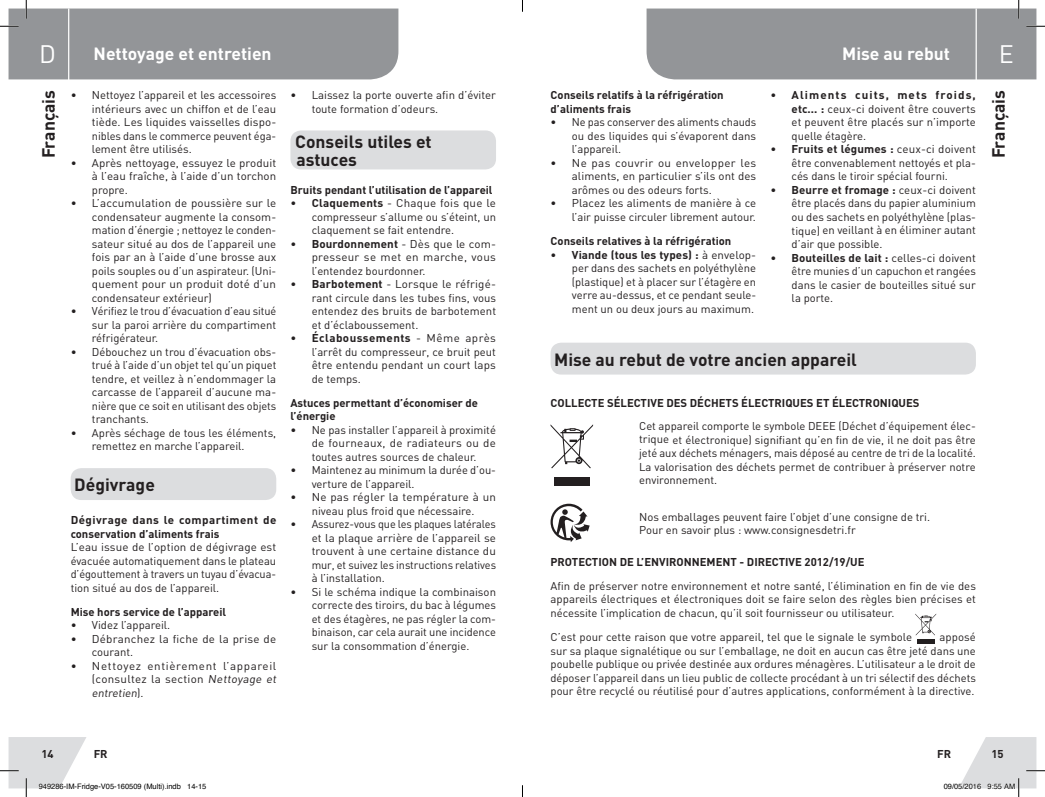
<style>
.page{position:relative;width:1045px;height:797px;background:#fff}
.page>*{position:absolute;margin:0;border:0;box-sizing:border-box;transform-origin:0 0}
.Body{font:25px "DIN";color:#fff}
.t1{font:700 17.5px/17.5px "DIN";color:#231f20}
.t2{font:700 17.5px "DIN";color:#fff}
.t3{font:11.25px/13.5px "DIN";color:#231f20;text-align:justify}
.t4{font:700 11.25px/13.5px "DIN";color:#231f20}
.t5{font:11.25px/13.5px "DIN";letter-spacing:.045em;color:#231f20}
.t6{font:11.25px/13.5px "DIN";letter-spacing:.02em;color:#231f20}
.t7{font:7.5px "Helvetica";color:#000}
.s1{font-weight:700}
</style>
<div class="page">
<svg style="left:0;top:0;width:398px;height:79px;background:#a1a3a5"></svg>
<svg style="left:646px;top:0;width:399px;height:79px;background:#a2a4a6"></svg>
<svg style="left:0;top:737px;width:86px;height:60px"></svg>
<svg style="left:960px;top:737px;width:85px;height:60px"></svg>
<svg style="left:522px;top:785px;width:1px;height:12px"></svg>
<div style="left:550px;top:342px;width:426px;height:32px;background:#dcdddf;border-radius:11px"></div>
<svg style="left:550px;top:424px;width:43px;height:44px"></svg>
<div style="left:554px;top:477px;width:35px;height:9px;background:#231f20"></div>
<svg style="left:550px;top:503px;width:39px;height:39px"></svg>
<svg style="left:915px;top:613px;width:21px;height:22px"></svg>
<div style="left:917px;top:639px;width:17px;height:5px;background:#231f20"></div>
<div style="left:71px;top:468px;width:205px;height:32px;background:#dcdddf;border-radius:11px"></div>
<div style="left:290px;top:130px;width:206px;height:39px;background:#dcdddf;border-radius:11px"></div>
<h1 class="Body" style="left:39px;top:38px;width:18px">D</h1>
<h2 class="t2" style="left:94px;top:42px;width:179px">Nettoyage et entretien</h2>
<p class="t3" style="left:92px;top:88px;width:186px;text-indent:-21px">• Nettoyez l’appareil et les accessoires intérieurs avec un chiffon et de l’eau tiède. Les liquides vaisselles dispo&shy;nibles dans le commerce peuvent éga&shy;lement être utilisés.</p>
<p class="t3" style="left:92px;top:156px;width:186px;text-indent:-21px">• Après nettoyage, essuyez le produit à l’eau fraîche, à l’aide d’un torchon propre.</p>
<p class="t3" style="left:92px;top:196px;width:186px;text-indent:-21px">• L’accumulation de poussière sur le condensateur augmente la consom&shy;mation d’énergie ; nettoyez le conden&shy;sateur situé au dos de l’appareil une fois par an à l’aide d’une brosse aux poils souples ou d’un aspirateur. (Uni&shy;quement pour un produit doté d’un condensateur extérieur)</p>
<p class="t3" style="left:92px;top:304px;width:186px;text-indent:-21px">• Vérifiez le trou d’évacuation d’eau situé sur la paroi arrière du compartiment réfrigérateur.</p>
<p class="t3" style="left:92px;top:345px;width:186px;text-indent:-21px">• Débouchez un trou d’évacuation obs&shy;trué à l’aide d’un objet tel qu’un piquet tendre, et veillez à n’endommager la carcasse de l’appareil d’aucune ma&shy;nière que ce soit en utilisant des objets tranchants.</p>
<p class="t3" style="left:92px;top:426px;width:186px;text-indent:-21px">• Après séchage de tous les éléments, remettez en marche l’appareil.</p>
<h2 class="t1" style="left:74px;top:475px;width:82px">Dégivrage</h2>
<p class="t4" style="left:71px;top:513px;width:207px">Dégivrage dans le compartiment de conservation d’aliments frais</p>
<p class="t3" style="left:71px;top:540px;width:207px">L’eau issue de l’option de dégivrage est évacuée automatiquement dans le plateau d’égouttement à travers un tuyau d’évacua&shy;tion situé au dos de l’appareil.</p>
<p class="t4" style="left:71px;top:604px;width:157px">Mise hors service de l’appareil</p>
<p class="t3" style="left:71px;top:618px;width:101px">• Videz l’appareil.</p>
<p class="t6" style="left:92px;top:632px;width:186px;text-indent:-21px">• Débranchez la fiche de la prise de courant.</p>
<p class="t5" style="left:92px;top:659px;width:188px;text-indent:-21px">• Nettoyez entièrement l’appareil (consultez la section Nettoyage et entretien) .</p>
<h2 class="t1" style="left:39px;top:158px;width:70px;rotate:-90deg">Français</h2>
<p class="t3" style="left:312px;top:88px;width:186px;text-indent:-21px">• Laissez la porte ouverte afin d’éviter toute formation d’odeurs.</p>
<h2 class="t1" style="left:295px;top:133px;width:138px">Conseils utiles et astuces</h2>
<p class="t4" style="left:290px;top:182px;width:204px">Bruits pendant l’utilisation de l’appareil</p>
<p class="t3" style="left:312px;top:196px;width:186px;text-indent:-21px">• <span class="s1">Claquements</span> - Chaque fois que le compresseur s’allume ou s’éteint, un claquement se fait entendre.</p>
<p class="t3" style="left:312px;top:236px;width:186px;text-indent:-21px">• <span class="s1">Bourdonnement</span> - Dès que le com&shy;presseur se met en marche, vous l’entendez bourdonner.</p>
<p class="t3" style="left:312px;top:277px;width:186px;text-indent:-21px">• <span class="s1">Barbotement</span> - Lorsque le réfrigé&shy;rant circule dans les tubes fins, vous entendez des bruits de barbotement et d’éclaboussement.</p>
<p class="t3" style="left:312px;top:331px;width:186px;text-indent:-21px">• <span class="s1">Éclaboussements</span> - Même après l’arrêt du compresseur, ce bruit peut être entendu pendant un court laps de temps.</p>
<p class="t4" style="left:290px;top:395px;width:189px">Astuces permettant d’économiser de l’énergie</p>
<p class="t3" style="left:312px;top:423px;width:186px;text-indent:-21px">• Ne pas installer l’appareil à proximité de fourneaux, de radiateurs ou de toutes autres sources de chaleur.</p>
<p class="t3" style="left:312px;top:463px;width:186px;text-indent:-21px">• Maintenez au minimum la durée d’ou&shy;verture de l’appareil.</p>
<p class="t3" style="left:290px;top:490px;width:207px;text-align:center">• Ne pas régler la température à un niveau plus froid que nécessaire.</p>
<p class="t3" style="left:312px;top:517px;width:186px;text-indent:-21px">• Assurez-vous que les plaques latérales et la plaque arrière de l’appareil se trouvent à une certaine distance du mur, et suivez les instructions relatives à l’installation.</p>
<p class="t3" style="left:312px;top:585px;width:186px;text-indent:-21px">• Si le schéma indique la combinaison correcte des tiroirs, du bac à légumes et des étagères, ne pas régler la com&shy;binaison, car cela aurait une incidence sur la consommation d’énergie.</p>
<p class="t4" style="left:550px;top:88px;width:174px">Conseils relatifs à la réfrigération d’aliments frais</p>
<p class="t3" style="left:572px;top:115px;width:186px;text-indent:-21px">• Ne pas conserver des aliments chauds ou des liquides qui s’évaporent dans l’appareil.</p>
<p class="t3" style="left:572px;top:156px;width:186px;text-indent:-21px">• Ne pas couvrir ou envelopper les aliments, en particulier s’ils ont des arômes ou des odeurs forts.</p>
<p class="t3" style="left:550px;top:196px;width:207px;text-align:right">• Placez les aliments de manière à ce l’air puisse circuler librement autour.</p>
<p class="t4" style="left:550px;top:234px;width:182px">Conseils relatives à la réfrigération</p>
<p class="t3" style="left:572px;top:247px;width:186px;text-indent:-21px">• <span class="s1">Viande (tous les types) :</span> à envelop&shy;per dans des sachets en polyéthylène (plastique) et à placer sur l’étagère en verre au-dessus, et ce pendant seule&shy;ment un ou deux jours au maximum.</p>
<h2 class="t2" style="left:842px;top:42px;width:109px">Mise au rebut</h2>
<p class="Body" style="left:998px;top:38px;width:16px">E</p>
<p class="t3" style="left:791px;top:88px;width:186px;text-indent:-21px">• <span class="s1">Aliments cuits, mets froids, etc... :</span> ceux-ci doivent être couverts et peuvent être placés sur n’importe quelle étagère.</p>
<p class="t3" style="left:791px;top:142px;width:186px;text-indent:-21px">• <span class="s1">Fruits et légumes :</span> ceux-ci doivent être convenablement nettoyés et pla&shy;cés dans le tiroir spécial fourni.</p>
<p class="t3" style="left:791px;top:183px;width:186px;text-indent:-21px">• <span class="s1">Beurre et fromage :</span> ceux-ci doivent être placés dans du papier aluminium ou des sachets en polyéthylène (plas&shy;tique) en veillant à en éliminer autant d’air que possible.</p>
<p class="t3" style="left:791px;top:250px;width:186px;text-indent:-21px">• <span class="s1">Bouteilles de lait :</span> celles-ci doivent être munies d’un capuchon et rangées dans le casier de bouteilles situé sur la porte.</p>
<h2 class="t1" style="left:989px;top:158px;width:70px;rotate:-90deg">Français</h2>
<h2 class="t1" style="left:554px;top:350px;width:304px">Mise au rebut de votre ancien appareil</h2>
<p class="t4" style="left:550px;top:395px;width:370px">COLLECTE SÉLECTIVE DES DÉCHETS ÉLECTRIQUES ET ÉLECTRONIQUES</p>
<p class="t3" style="left:639px;top:419px;width:338px">Cet appareil comporte le symbole DEEE (Déchet d’équipement élec&shy;trique et électronique) signifiant qu’en fin de vie, il ne doit pas être jeté aux déchets ménagers, mais déposé au centre de tri de la localité.<br>La valorisation des déchets permet de contribuer à préserver notre environnement.</p>
<p class="t3" style="left:639px;top:509px;width:292px">Nos emballages peuvent faire l’objet d’une consigne de tri.<br>Pour en savoir plus : www.consignesdetri.fr</p>
<p class="t4" style="left:550px;top:554px;width:315px">PROTECTION DE L’ENVIRONNEMENT - DIRECTIVE 2012/19/UE</p>
<p class="t3" style="left:550px;top:579px;width:427px">Afin de préserver notre environnement et notre santé, l’élimination en fin de vie des appareils électriques et électroniques doit se faire selon des règles bien précises et nécessite l’implication de chacun, qu’il soit fournisseur ou utilisateur.</p>
<p class="t3" style="left:550px;top:630px;width:363px">C’est pour cette raison que votre appareil, tel que le signale le symbole</p>
<p class="t3" style="left:550px;top:630px;width:427px;text-indent:389px">apposé sur sa plaque signalétique ou sur l’emballage, ne doit en aucun cas être jeté dans une poubelle publique ou privée destinée aux ordures ménagères. L’utilisateur a le droit de déposer l’appareil dans un lieu public de collecte procédant à un tri sélectif des déchets pour être recyclé ou réutilisé pour d’autres applications, conformément à la directive.</p>
<p class="t4" style="left:41px;top:746px;width:14px">14</p>
<p class="t4" style="left:94px;top:746px;width:15px">FR</p>
<p class="t4" style="left:991px;top:746px;width:14px">15</p>
<p class="t4" style="left:937px;top:746px;width:15px">FR</p>
<p class="t7" style="left:39px;top:781px;width:169px">949286-IM-Fridge-V05-160509 (Multi).indb 14-15</p>
<p class="t7" style="left:943px;top:781px;width:73px">09/05/2016 9:55 AM</p>
</div>
